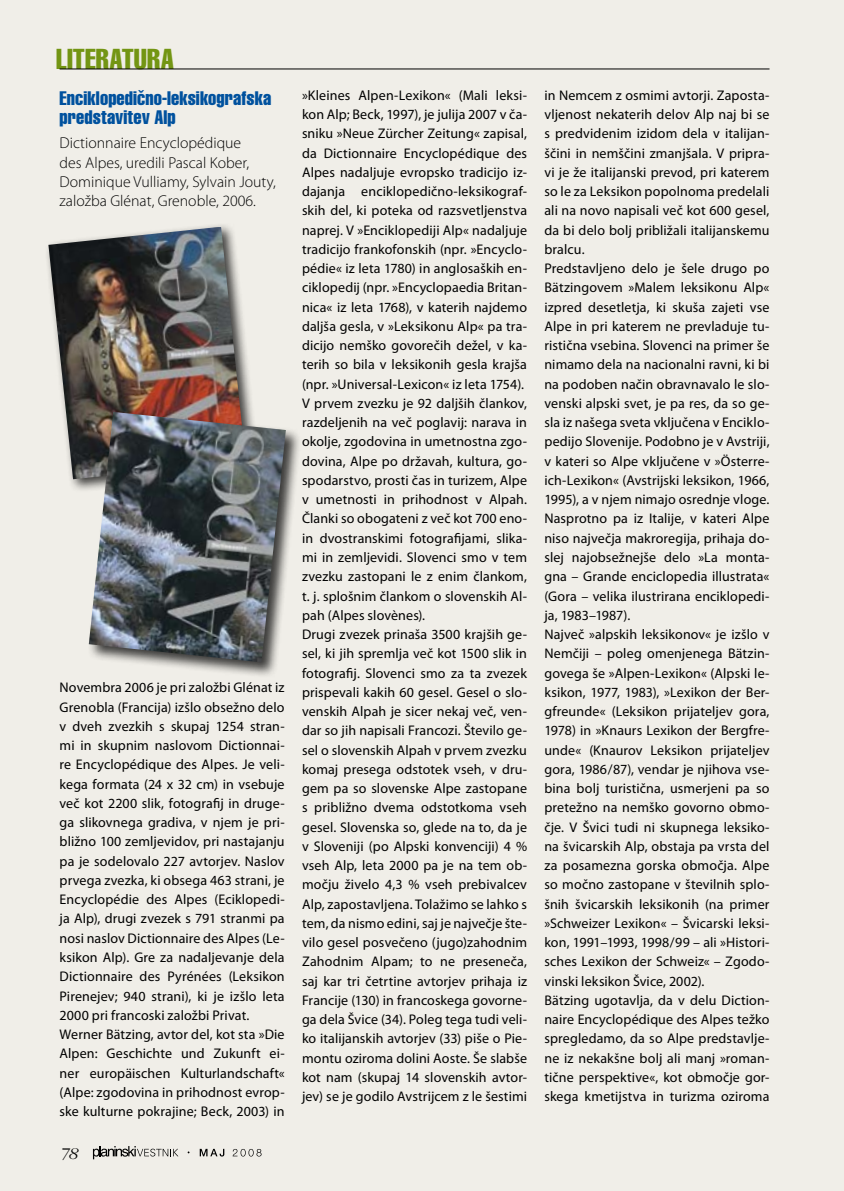
<style>
.page{position:relative;width:844px;height:1191px;background:#fff}
.page>*{position:absolute;margin:0;border:0;box-sizing:border-box;transform-origin:0 0}
.t1{font:extra-condensed 28.35px "Helvetica";letter-spacing:.005em;color:#739513}
.t2{font:extra-condensed 19.25px/19.2px "Helvetica";letter-spacing:.005em;color:#00519e}
.t3{font:italic 300 16.97px "Garamond";color:#000}
.t4{font:300 15.75px/19.2px "Myriad Pro";color:#000}
.t5{font:14px/19.2px "Myriad Pro";letter-spacing:.01em;color:#000}
</style>
<div class="page">
<div style="left:0;top:0;width:843px;height:1191px;background:#f0eee8"></div>
<hr style="left:60px;top:69px;width:709px;height:1px;background:#000">
<svg style="left:93px;top:1146px;width:85px;height:13px"></svg>
<svg style="left:200px;top:1148px;width:24px;height:8px"></svg>
<svg style="left:232px;top:1149px;width:29px;height:7px"></svg>
<img style="left:48px;top:227px;width:198px;height:252px">
<div style="left:87px;top:410px;width:224px;height:277px;background:#000;opacity:.75"></div>
<img style="left:89px;top:412px;width:197px;height:250px">
<h1 class="t1" style="left:56px;top:41px;width:119px">LITERATURA</h1>
<h2 class="t2" style="left:60px;top:88px;width:213px">Enciklopedično-leksikografska predstavitev Alp</h2>
<p class="t4" style="left:60px;top:133px;width:218px">Dictionnaire Encyclopédique<br>des Alpes, uredili Pascal Kober, Dominique Vulliamy, Sylvain Jouty, založba Glénat, Grenoble, 2006.</p>
<p class="t5" style="left:60px;top:678px;width:226px">Novembra 2006 je pri založbi Glénat iz Grenobla (Francija) izšlo obsežno delo v dveh zvezkih s skupaj 1254 stran&shy;mi in skupnim naslovom Dictionnai&shy;re Encyclopédique des Alpes. Je veli&shy;kega formata (24 x 32 cm) in vsebuje več kot 2200 slik, fotografij in druge&shy;ga slikovnega gradiva, v njem je pri&shy;bližno 100 zemljevidov, pri nastajanju pa je sodelovalo 227 avtorjev. Naslov prvega zvezka, ki obsega 463 strani, je Encyclopédie des Alpes (Eciklopedi&shy;ja Alp), drugi zvezek s 791 stranmi pa nosi naslov Dictionnaire des Alpes (Le&shy;ksikon Alp). Gre za nadaljevanje dela Dictionnaire des Pyrénées (Leksikon Pirenejev; 940 strani), ki je izšlo leta 2000 pri francoski založbi Privat.<br>Werner Bätzing, avtor del, kot sta »Die Alpen: Geschichte und Zukunft ei&shy;ner europäischen Kulturlandschaft« (Alpe: zgodovina in prihodnost evrop&shy;ske kulturne pokrajine; Beck, 2003) in</p>
<p class="t3" style="left:60px;top:1145px;width:20px">78</p>
<p class="t5" style="left:302px;top:85px;width:226px">»Kleines Alpen-Lexikon« (Mali leksi&shy;kon Alp; Beck, 1997), je julija 2007 v ča&shy;sniku »Neue Zürcher Zeitung« zapisal, da Dictionnaire Encyclopédique des Alpes nadaljuje evropsko tradicijo iz&shy;dajanja enciklopedično-leksikograf&shy;skih del, ki poteka od razsvetljenstva naprej. V »Enciklopediji Alp« nadaljuje tradicijo frankofonskih (npr. »Encyclo&shy;pédie« iz leta 1780) in anglosaških en&shy;ciklopedij (npr. »Encyclopaedia Britan&shy;nica« iz leta 1768), v katerih najdemo daljša gesla, v »Leksikonu Alp« pa tra&shy;dicijo nemško govorečih dežel, v ka&shy;terih so bila v leksikonih gesla krajša (npr. »Universal-Lexicon« iz leta 1754).<br>V prvem zvezku je 92 daljših člankov, razdeljenih na več poglavij: narava in okolje, zgodovina in umetnostna zgo&shy;dovina, Alpe po državah, kultura, go&shy;spodarstvo, prosti čas in turizem, Alpe v umetnosti in prihodnost v Alpah.<br>Članki so obogateni z več kot 700 eno&shy;in dvostranskimi fotografijami, slika&shy;mi in zemljevidi. Slovenci smo v tem zvezku zastopani le z enim člankom, t. j. splošnim člankom o slovenskih Al&shy;pah (Alpes slovènes).<br>Drugi zvezek prinaša 3500 krajših ge&shy;sel, ki jih spremlja več kot 1500 slik in fotografij. Slovenci smo za ta zvezek prispevali kakih 60 gesel. Gesel o slo&shy;venskih Alpah je sicer nekaj več, ven&shy;dar so jih napisali Francozi. Število ge&shy;sel o slovenskih Alpah v prvem zvezku komaj presega odstotek vseh, v dru&shy;gem pa so slovenske Alpe zastopane s približno dvema odstotkoma vseh gesel. Slovenska so, glede na to, da je v Sloveniji (po Alpski konvenciji) 4 % vseh Alp, leta 2000 pa je na tem ob&shy;močju živelo 4,3 % vseh prebivalcev Alp, zapostavljena. Tolažimo se lahko s tem, da nismo edini, saj je največje šte&shy;vilo gesel posvečeno (jugo)zahodnim Zahodnim Alpam; to ne preseneča, saj kar tri četrtine avtorjev prihaja iz Francije (130) in francoskega govorne&shy;ga dela Švice (34). Poleg tega tudi veli&shy;ko italijanskih avtorjev (33) piše o Pie&shy;montu oziroma dolini Aoste. Še slabše kot nam (skupaj 14 slovenskih avtor&shy;jev) se je godilo Avstrijcem z le šestimi</p>
<p class="t5" style="left:544px;top:85px;width:226px">in Nemcem z osmimi avtorji. Zaposta&shy;vljenost nekaterih delov Alp naj bi se s predvidenim izidom dela v italijan&shy;ščini in nemščini zmanjšala. V pripra&shy;vi je že italijanski prevod, pri katerem so le za Leksikon popolnoma predelali ali na novo napisali več kot 600 gesel, da bi delo bolj približali italijanskemu bralcu.<br>Predstavljeno delo je šele drugo po Bätzingovem »Malem leksikonu Alp« izpred desetletja, ki skuša zajeti vse Alpe in pri katerem ne prevladuje tu&shy;ristična vsebina. Slovenci na primer še nimamo dela na nacionalni ravni, ki bi na podoben način obravnavalo le slo&shy;venski alpski svet, je pa res, da so ge&shy;sla iz našega sveta vključena v Enciklo&shy;pedijo Slovenije. Podobno je v Avstriji, v kateri so Alpe vključene v »Österre&shy;ich-Lexikon« (Avstrijski leksikon, 1966, 1995), a v njem nimajo osrednje vloge.<br>Nasprotno pa iz Italije, v kateri Alpe niso največja makroregija, prihaja do&shy;slej najobsežnejše delo »La monta&shy;gna – Grande enciclopedia illustrata« (Gora – velika ilustrirana enciklopedi&shy;ja, 1983–1987).<br>Največ »alpskih leksikonov« je izšlo v Nemčiji – poleg omenjenega Bätzin&shy;govega še »Alpen-Lexikon« (Alpski le&shy;ksikon, 1977, 1983), »Lexikon der Ber&shy;gfreunde« (Leksikon prijateljev gora, 1978) in »Knaurs Lexikon der Bergfre&shy;unde« (Knaurov Leksikon prijateljev gora, 1986/87), vendar je njihova vse&shy;bina bolj turistična, usmerjeni pa so pretežno na nemško govorno obmo&shy;čje. V Švici tudi ni skupnega leksiko&shy;na švicarskih Alp, obstaja pa vrsta del za posamezna gorska območja. Alpe so močno zastopane v številnih splo&shy;šnih švicarskih leksikonih (na primer »Schweizer Lexikon« – Švicarski leksi&shy;kon, 1991–1993, 1998/99 – ali »Histori&shy;sches Lexikon der Schweiz« – Zgodo&shy;vinski leksikon Švice, 2002).<br>Bätzing ugotavlja, da v delu Diction&shy;naire Encyclopédique des Alpes težko spregledamo, da so Alpe predstavlje&shy;ne iz nekakšne bolj ali manj »roman&shy;tične perspektive«, kot območje gor&shy;skega kmetijstva in turizma oziroma</p>
</div>
